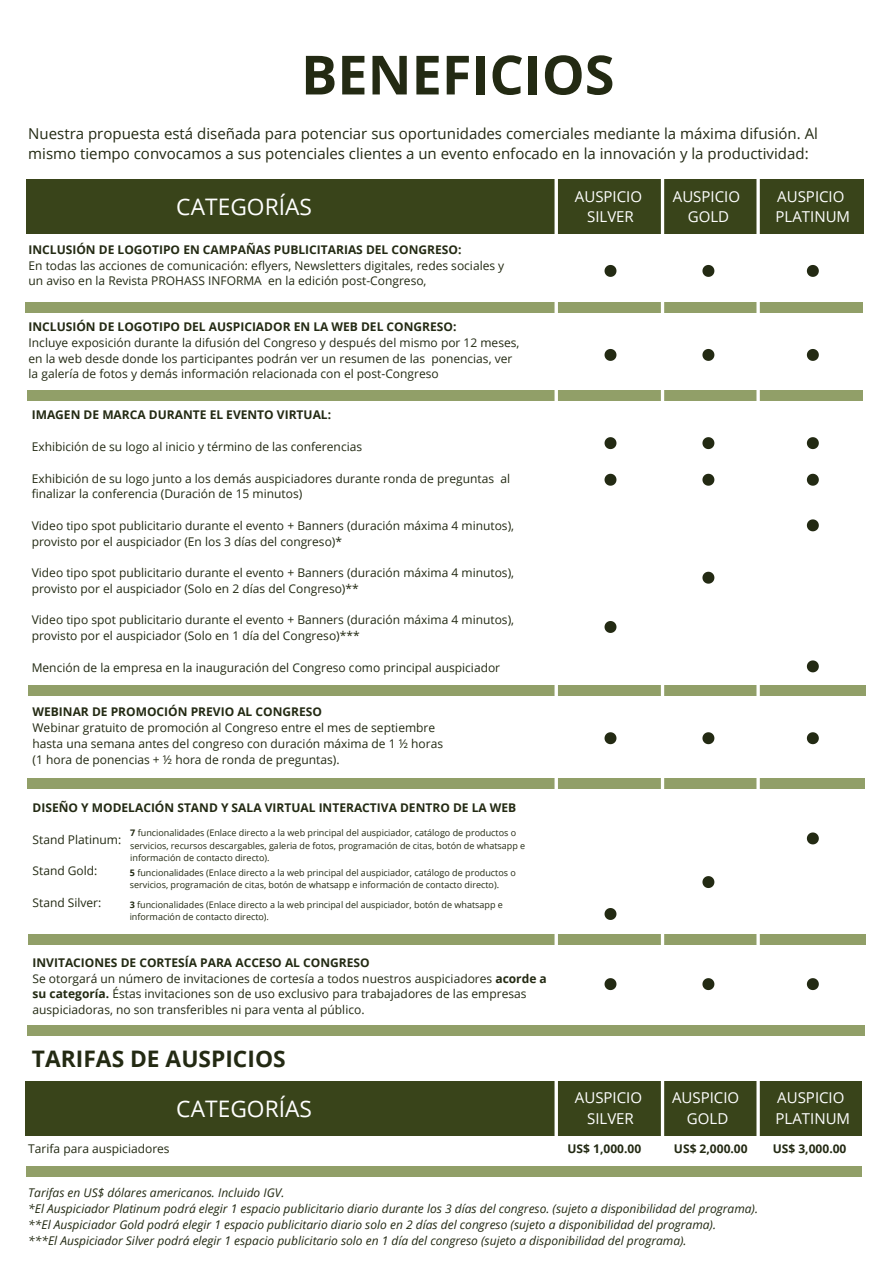
<style>
.page{position:relative;width:894px;height:1264px;background:#fff}
.page>*{position:absolute;margin:0;border:0;box-sizing:border-box;transform-origin:0 0}
.t1{font:700 54px "Open Sans";color:#232a13}
.t2{font:22.8px "Open Sans";color:#fff}
.t3{font:700 22.8px "Open Sans";color:#232a13}
.t4{font:15px/20.2px "Open Sans";color:#232a13}
.t5{font:15px/20.9px "Open Sans";color:#fff;text-align:center}
.t6{font:12px/15.8px "Open Sans";color:#232a13}
.t7{font:italic 12px/15.8px "Open Sans";color:#232a13}
.t8{font:700 12px "Open Sans";color:#232a13}
.t9{font:9px/12.5px "Open Sans";color:#232a13}
.s1{font-weight:700}
</style>
<div class="page">
<div style="left:26px;top:179px;width:837px;height:55px;background:#39441a"></div>
<div style="left:26px;top:302px;width:836px;height:11px;background:#919f68"></div>
<div style="left:27px;top:390px;width:835px;height:11px;background:#919f68"></div>
<div style="left:29px;top:934px;width:836px;height:10px;background:#919f68"></div>
<div style="left:28px;top:685px;width:837px;height:11px;background:#919f68"></div>
<svg style="left:604px;top:265px;width:12px;height:12px"></svg>
<svg style="left:702px;top:265px;width:12px;height:12px"></svg>
<svg style="left:806px;top:265px;width:12px;height:12px"></svg>
<svg style="left:604px;top:349px;width:12px;height:12px"></svg>
<svg style="left:702px;top:349px;width:12px;height:12px"></svg>
<svg style="left:806px;top:349px;width:12px;height:12px"></svg>
<svg style="left:806px;top:437px;width:12px;height:12px"></svg>
<svg style="left:702px;top:437px;width:12px;height:12px"></svg>
<svg style="left:604px;top:437px;width:12px;height:12px"></svg>
<div style="left:28px;top:777px;width:836px;height:11px;background:#919f68"></div>
<svg style="left:806px;top:474px;width:12px;height:11px"></svg>
<svg style="left:702px;top:474px;width:12px;height:11px"></svg>
<svg style="left:604px;top:474px;width:12px;height:11px"></svg>
<svg style="left:806px;top:519px;width:12px;height:12px"></svg>
<svg style="left:702px;top:571px;width:12px;height:12px"></svg>
<svg style="left:806px;top:660px;width:12px;height:12px"></svg>
<svg style="left:806px;top:732px;width:12px;height:12px"></svg>
<svg style="left:702px;top:732px;width:12px;height:12px"></svg>
<div style="left:25px;top:1080px;width:836px;height:55px;background:#39441a"></div>
<div style="left:27px;top:1166px;width:834px;height:10px;background:#919f68"></div>
<svg style="left:544px;top:179px;width:24px;height:957px"></svg>
<svg style="left:650px;top:179px;width:24px;height:957px"></svg>
<svg style="left:746px;top:179px;width:23px;height:957px"></svg>
<svg style="left:604px;top:621px;width:12px;height:12px"></svg>
<div style="left:28px;top:1025px;width:836px;height:11px;background:#919f68"></div>
<svg style="left:604px;top:978px;width:12px;height:12px"></svg>
<svg style="left:702px;top:978px;width:12px;height:12px"></svg>
<svg style="left:806px;top:978px;width:12px;height:12px"></svg>
<svg style="left:806px;top:832px;width:12px;height:12px"></svg>
<svg style="left:702px;top:876px;width:12px;height:12px"></svg>
<svg style="left:604px;top:908px;width:12px;height:12px"></svg>
<svg style="left:604px;top:732px;width:12px;height:12px"></svg>
<h1 class="t1" style="left:301px;top:37px;width:315px">BENEFICIOS</h1>
<p class="t4" style="left:28px;top:123px;width:791px">Nuestra propuesta está diseñada para potenciar sus oportunidades comerciales mediante la máxima difusión. Al mismo tiempo convocamos a sus potenciales clientes a un evento enfocado en la innovación y la productividad:</p>
<h2 class="t2" style="left:176px;top:191px;width:137px">CATEGORÍAS</h2>
<p class="t5" style="left:574px;top:185px;width:69px">AUSPICIO<br>SILVER</p>
<p class="t5" style="left:672px;top:185px;width:69px">AUSPICIO<br>GOLD</p>
<p class="t5" style="left:775px;top:185px;width:76px;text-align:left">AUSPICIO<br>PLATINUM</p>
<p class="t8" style="left:29px;top:241px;width:434px">INCLUSIÓN DE LOGOTIPO EN CAMPAÑAS PUBLICITARIAS DEL CONGRESO:</p>
<p class="t6" style="left:29px;top:257px;width:477px">En todas las acciones de comunicación: eflyers, Newsletters digitales, redes sociales y un aviso en la Revista PROHASS INFORMA en la edición post-Congreso,</p>
<p class="t8" style="left:29px;top:318px;width:429px">INCLUSIÓN DE LOGOTIPO DEL AUSPICIADOR EN LA WEB DEL CONGRESO:</p>
<p class="t6" style="left:29px;top:334px;width:492px">Incluye exposición durante la difusión del Congreso y después del mismo por 12 meses, en la web desde donde los participantes podrán ver un resumen de las ponencias, ver la galería de fotos y demás información relacionada con el post-Congreso</p>
<p class="t8" style="left:32px;top:406px;width:301px">IMAGEN DE MARCA DURANTE EL EVENTO VIRTUAL:</p>
<p class="t6" style="left:32px;top:438px;width:332px">Exhibición de su logo al inicio y término de las conferencias</p>
<p class="t6" style="left:32px;top:470px;width:479px">Exhibición de su logo junto a los demás auspiciadores durante ronda de preguntas al finalizar la conferencia (Duración de 15 minutos)</p>
<p class="t6" style="left:32px;top:517px;width:484px">Video tipo spot publicitario durante el evento + Banners (duración máxima 4 minutos), provisto por el auspiciador (En los 3 días del congreso)*</p>
<p class="t6" style="left:32px;top:564px;width:484px">Video tipo spot publicitario durante el evento + Banners (duración máxima 4 minutos), provisto por el auspiciador (Solo en 2 días del Congreso)**</p>
<p class="t6" style="left:32px;top:612px;width:484px">Video tipo spot publicitario durante el evento + Banners (duración máxima 4 minutos), provisto por el auspiciador (Solo en 1 día del Congreso)***</p>
<p class="t6" style="left:32px;top:659px;width:470px">Mención de la empresa en la inauguración del Congreso como principal auspiciador</p>
<p class="t8" style="left:33px;top:703px;width:291px">WEBINAR DE PROMOCIÓN PREVIO AL CONGRESO</p>
<p class="t6" style="left:33px;top:719px;width:412px">Webinar gratuito de promoción al Congreso entre el mes de septiembre hasta una semana antes del congreso con duración máxima de 1 ½ horas (1 hora de ponencias + ½ hora de ronda de preguntas).</p>
<p class="t8" style="left:33px;top:799px;width:485px">DISEÑO Y MODELACIÓN STAND Y SALA VIRTUAL INTERACTIVA DENTRO DE LA WEB</p>
<p class="t6" style="left:33px;top:831px;width:90px">Stand Platinum:</p>
<p class="t6" style="left:33px;top:862px;width:66px">Stand Gold:</p>
<p class="t6" style="left:33px;top:894px;width:70px">Stand Silver:</p>
<p class="t9" style="left:130px;top:826px;width:396px"><span class="s1">7</span> funcionalidades (Enlace directo a la web principal del auspiciador, catálogo de productos o servicios, recursos descargables, galeria de fotos, programación de citas, botón de whatsapp e información de contacto directo).</p>
<p class="t9" style="left:130px;top:866px;width:387px"><span class="s1">5</span> funcionalidades (Enlace directo a la web principal del auspiciador, catálogo de productos o servicios, programación de citas, botón de whatsapp e información de contacto directo).</p>
<p class="t9" style="left:130px;top:898px;width:375px"><span class="s1">3</span> funcionalidades (Enlace directo a la web principal del auspiciador, botón de whatsapp e información de contacto directo).</p>
<p class="t6" style="left:33px;top:954px;width:515px"><span class="s1">INVITACIONES DE CORTESÍA PARA ACCESO AL CONGRESO<br></span>Se otorgará un número de invitaciones de cortesía a todos nuestros auspiciadores <span class="s1">acorde a su categoría.</span> Éstas invitaciones son de uso exclusivo para trabajadores de las empresas auspiciadoras, no son transferibles ni para venta al público.</p>
<h2 class="t3" style="left:32px;top:1042px;width:255px">TARIFAS DE AUSPICIOS</h2>
<h2 class="t2" style="left:176px;top:1092px;width:137px">CATEGORÍAS</h2>
<p class="t5" style="left:574px;top:1086px;width:69px">AUSPICIO<br>SILVER</p>
<p class="t5" style="left:672px;top:1086px;width:69px">AUSPICIO<br>GOLD</p>
<p class="t5" style="left:775px;top:1086px;width:76px;text-align:left">AUSPICIO<br>PLATINUM</p>
<p class="t6" style="left:28px;top:1140px;width:143px">Tarifa para auspiciadores</p>
<p class="t8" style="left:567px;top:1139px;width:75px">US$ 1,000.00</p>
<p class="t8" style="left:673px;top:1139px;width:75px">US$ 2,000.00</p>
<p class="t8" style="left:772px;top:1139px;width:75px">US$ 3,000.00</p>
<p class="t7" style="left:28px;top:1184px;width:731px">Tarifas en US$ dólares americanos. Incluido IGV.<br>*El Auspiciador Platinum podrá elegir 1 espacio publicitario diario durante los 3 días del congreso. (sujeto a disponibilidad del programa). **El Auspiciador Gold podrá elegir 1 espacio publicitario diario solo en 2 días del congreso (sujeto a disponibilidad del programa).<br>***El Auspiciador Silver podrá elegir 1 espacio publicitario solo en 1 día del congreso (sujeto a disponibilidad del programa).</p>
</div>
